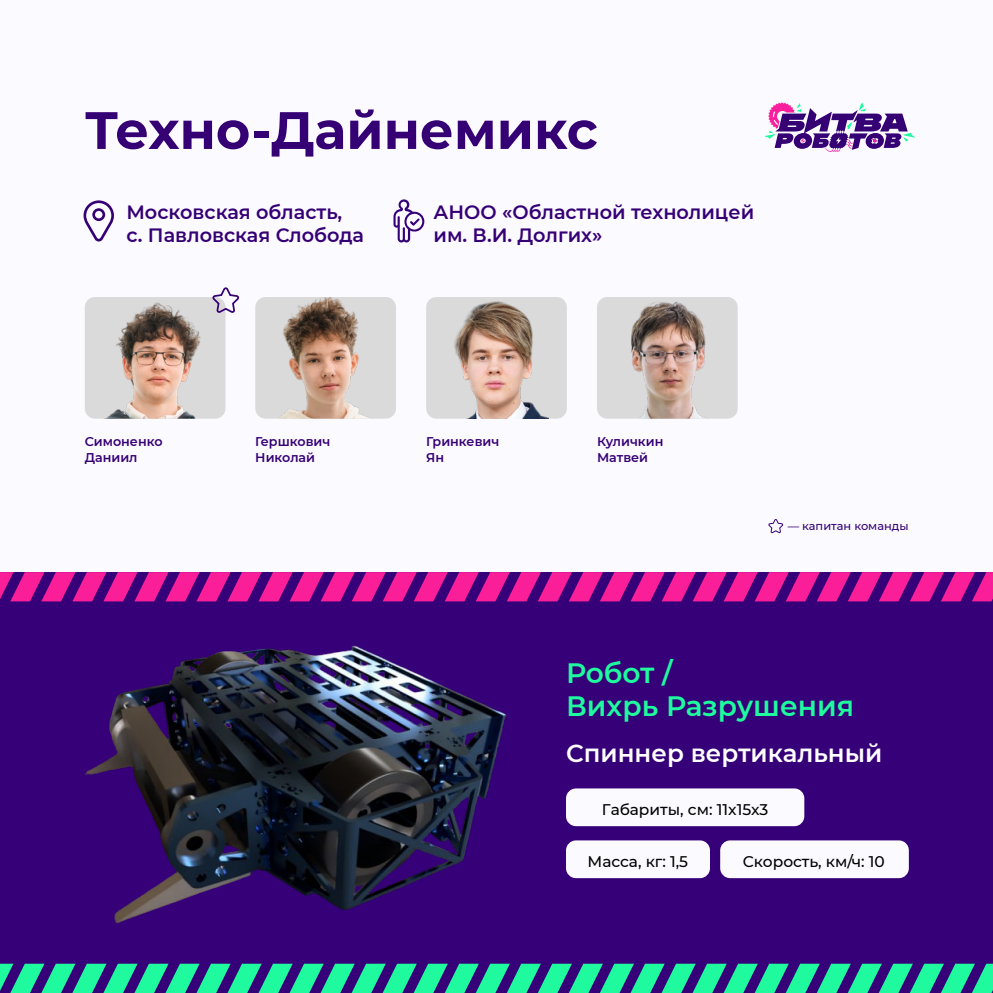
<style>
.page{position:relative;width:993px;height:993px;background:#fff}
.page>*{position:absolute;margin:0;border:0;box-sizing:border-box;transform-origin:0 0}
._01_--_Название_кома{font:700 52.5px "Montserrat";color:#360075}
._03_--_Название_робо{font:600 28px/33.6px "Montserrat";color:#1ffa9e}
._04_--_Определение_р{font:600 24.5px "Montserrat";color:#fff}
._06_--_Локация{font:600 19.25px/23.1px "Montserrat";color:#360075}
._05_--_Параметры_роб{font:500 15.4px "Montserrat";color:#000}
._02_--_Фамилия_Имя{font:600 12.6px/15.2px "Montserrat";color:#360075}
.t1{font:500 11.38px "Montserrat";color:#360075}
</style>
<div class="page">
<div style="left:0;top:0;width:992px;height:992px;background:#fafaff"></div>
<div style="left:0;top:572px;width:992px;height:420px;background:#360078"></div>
<svg style="left:0;top:572px;width:992px;height:29px"></svg>
<svg style="left:0;top:963px;width:992px;height:29px"></svg>
<svg style="left:764px;top:102px;width:150px;height:50px"></svg>
<svg style="left:768px;top:519px;width:15px;height:15px"></svg>
<svg style="left:83px;top:200px;width:31px;height:42px"></svg>
<svg style="left:393px;top:199px;width:32px;height:44px"></svg>
<img style="left:85px;top:297px;width:140px;height:121px">
<img style="left:597px;top:297px;width:140px;height:121px">
<img style="left:255px;top:297px;width:141px;height:121px">
<div style="left:426px;top:297px;width:140px;height:121px;background:#dadada;border-radius:10px"></div>
<img style="left:454px;top:301px;width:94px;height:117px">
<img style="left:84px;top:645px;width:422px;height:278px">
<div style="left:566px;top:788px;width:238px;height:37px;background:#fafaff;border-radius:10px"></div>
<div style="left:566px;top:840px;width:143px;height:37px;background:#fafaff;border-radius:10px"></div>
<div style="left:720px;top:840px;width:188px;height:37px;background:#fafaff;border-radius:10px"></div>
<svg style="left:210px;top:287px;width:30px;height:28px"></svg>
<p class="_01_--_Название_кома" style="left:85px;top:92px;width:514px">Техно-Дайнемикс</p>
<p class="_06_--_Локация" style="left:126px;top:199px;width:239px">Московская область,<br>с. Павловская Слобода</p>
<p class="_06_--_Локация" style="left:433px;top:199px;width:314px">АНОО «Областной технолицей им. В.И. Долгих»</p>
<p class="_02_--_Фамилия_Имя" style="left:85px;top:433px;width:79px">Симоненко<br>Даниил</p>
<p class="_02_--_Фамилия_Имя" style="left:255px;top:433px;width:76px">Гершкович<br>Николай</p>
<p class="_02_--_Фамилия_Имя" style="left:596px;top:433px;width:68px">Куличкин<br>Матвей</p>
<p class="_02_--_Фамилия_Имя" style="left:426px;top:433px;width:75px">Гринкевич<br>Ян</p>
<p class="t1" style="left:787px;top:518px;width:122px">— капитан команды</p>
<p class="_03_--_Название_робо" style="left:566px;top:654px;width:289px">Робот /<br>Вихрь Разрушения</p>
<p class="_04_--_Определение_р" style="left:566px;top:735px;width:317px">Cпиннер вертикальный</p>
<p class="_05_--_Параметры_роб" style="left:601px;top:798px;width:168px">Габариты, см: 11x15x3</p>
<p class="_05_--_Параметры_роб" style="left:587px;top:850px;width:102px">Масса, кг: 1,5</p>
<p class="_05_--_Параметры_роб" style="left:742px;top:850px;width:143px">Скорость, км/ч: 10</p>
</div>
